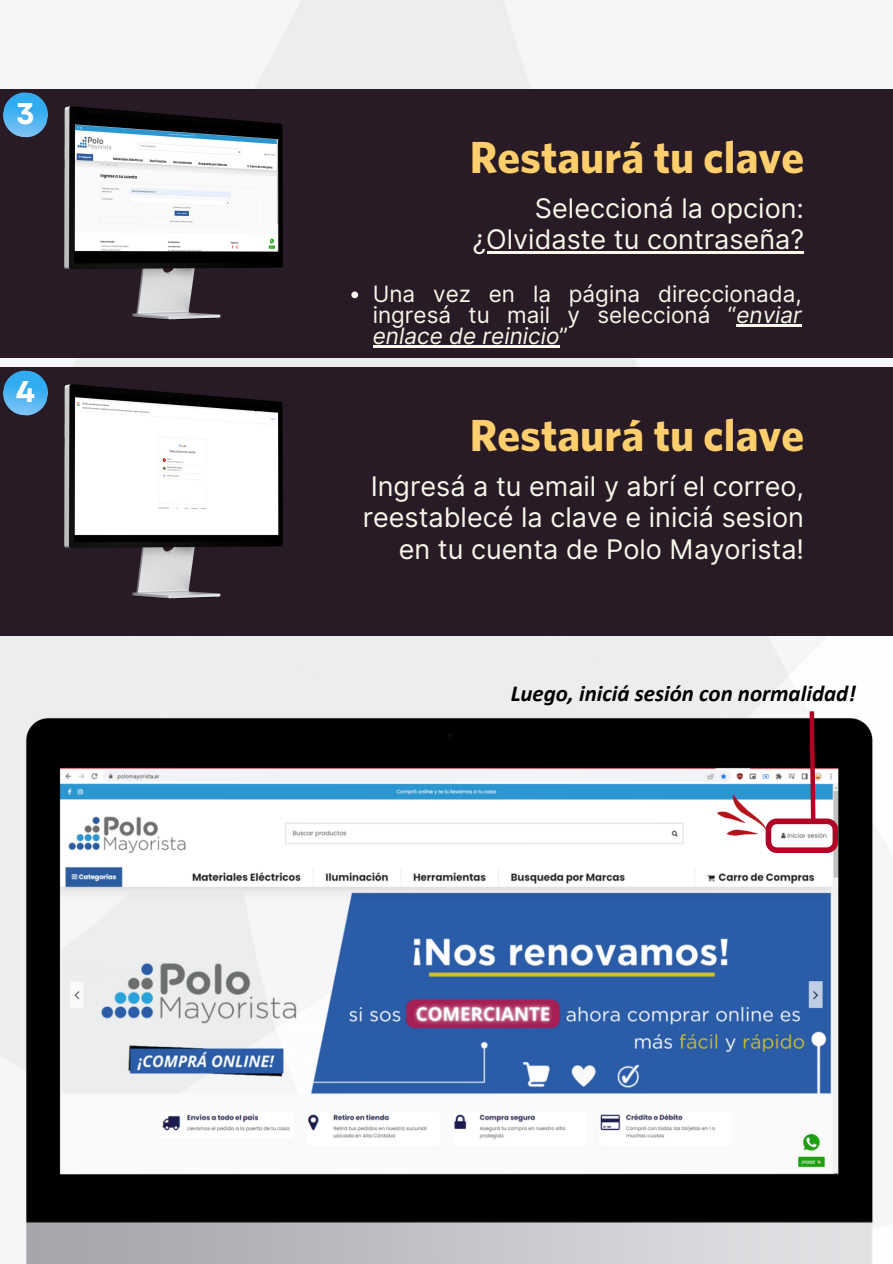
<style>
.page{position:relative;width:893px;height:1264px;background:#fff}
.page>*{position:absolute;margin:0;border:0;box-sizing:border-box;transform-origin:0 0}
.t1{font:700 45px "Whitney";color:#ffce6d}
.t2{font:700 30px "Garet";color:#fff}
.t3{font:27px/31.5px "Inter";color:#f6f6e9;text-align:right}
.t4{font:italic 700 22.95px "Calibri";color:#000}
.t5{font:22.5px/21.3px "Inter";color:#f6f6e9;text-align:justify}
.s1{font-style:italic}
</style>
<div class="page">
<img style="left:0;top:0;width:892px;height:1263px">
<div style="left:0;top:89px;width:892px;height:268px;background:#291b25"></div>
<img style="left:64px;top:107px;width:219px;height:213px">
<svg style="left:3px;top:92px;width:45px;height:46px"></svg>
<img style="left:26px;top:717px;width:847px;height:546px">
<img style="left:707px;top:781px;width:58px;height:59px">
<div style="left:0;top:367px;width:892px;height:268px;background:#291b25"></div>
<img style="left:64px;top:385px;width:219px;height:213px">
<svg style="left:3px;top:370px;width:45px;height:46px"></svg>
<hr style="left:472px;top:251px;width:332px;height:3px;background:#f6f6e9">
<svg style="left:351px;top:291px;width:7px;height:7px"></svg>
<hr style="left:736px;top:324px;width:65px;height:2px;background:#f6f6e9">
<hr style="left:373px;top:345px;width:186px;height:3px;background:#f6f6e9">
<svg style="left:765px;top:706px;width:72px;height:147px"></svg>
<h2 class="t2" style="left:16px;top:92px;width:20px">3</h2>
<p class="t2" style="left:16px;top:370px;width:21px">4</p>
<p class="t1" style="left:469px;top:130px;width:336px">Restaurá tu clave</p>
<p class="t3" style="left:535px;top:192px;width:270px">Seleccioná la opcion:</p>
<h1 class="t3" style="left:472px;top:223px;width:333px">¿Olvidaste tu contraseña?</h1>
<p class="t5" style="left:373px;top:283px;width:430px">Una vez en la página direccionada, ingresá tu mail y seleccioná “<span class="s1">enviar enlace de reinicio</span>”</p>
<p class="t1" style="left:469px;top:408px;width:336px">Restaurá tu clave</p>
<p class="t3" style="left:363px;top:470px;width:443px">Ingresá a tu email y abrí el correo, reestablecé la clave e iniciá sesion en tu cuenta de Polo Mayorista!</p>
<h1 class="t4" style="left:510px;top:683px;width:346px">Luego, iniciá sesión con normalidad!</h1>
</div>
